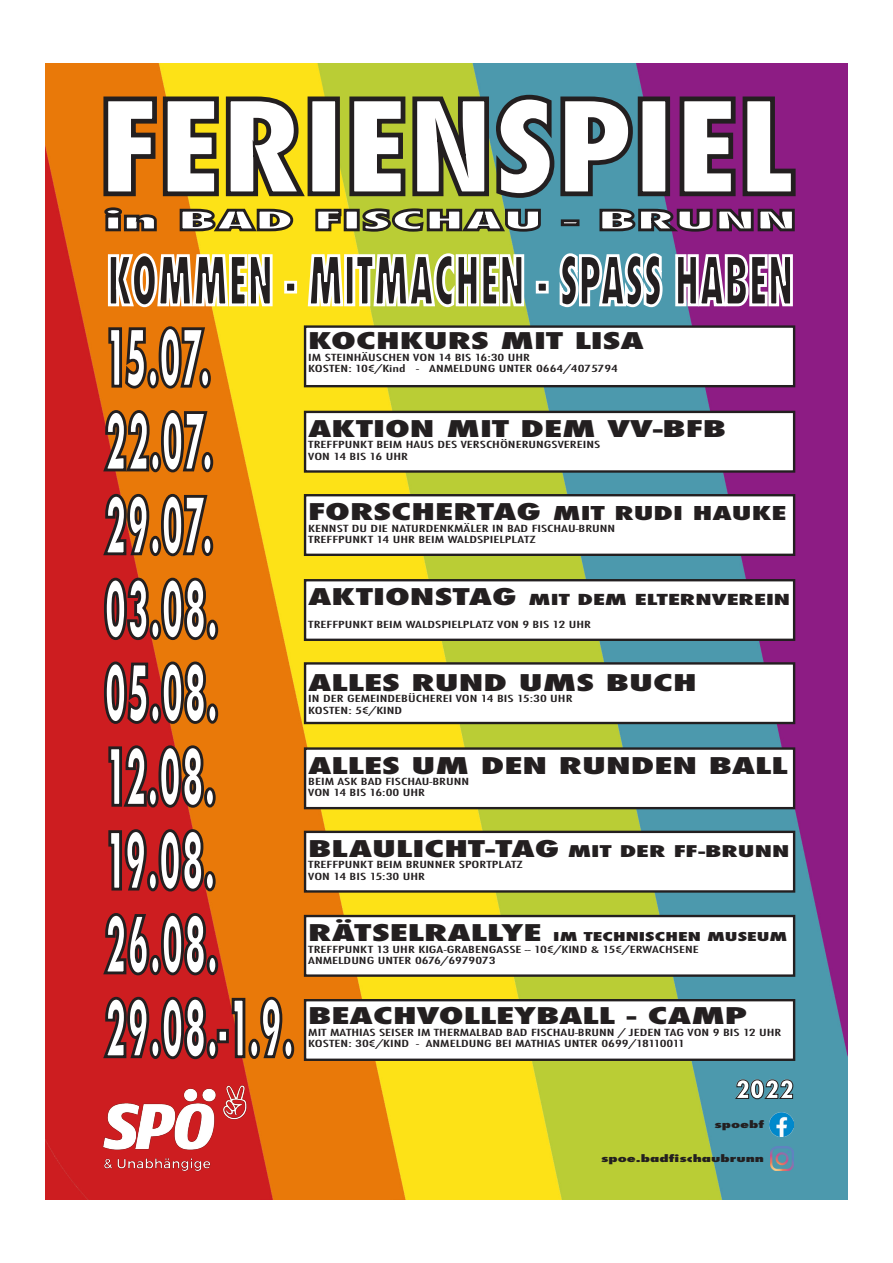
<style>
.page{position:relative;width:893px;height:1263px;background:#fff}
.page>*{position:absolute;margin:0;border:0;box-sizing:border-box;transform-origin:0 0}
.t1{font:800 condensed 125.85px "Futura";color:#fff;scale:1.08 1}
.t2{font:800 condensed 76.2px/83.8px "Futura";color:#fff;scale:.5 1}
.t3{font:800 condensed 65.25px "Futura";color:#231f20;scale:.63 1}
.t4{font:800 condensed 26.1px "Futura";color:#fff;scale:2.47 1}
.t5{font:800 condensed 24.15px "Futura";color:#fff}
.t6{font:800 condensed 22.35px "Futura";color:#231f20;scale:1.74 1}
.t7{font:800 condensed 18.6px "Futura";color:#231f20;scale:1.74 1}
.t8{font:800 condensed 15.75px "Futura";color:#231f20;scale:1.74 1}
.t9{font:800 condensed 14.7px "Futura";color:#231f20;scale:1.74 1}
.t10{font:800 condensed 11.85px "Futura";color:#231f20;scale:1.74 1}
.t11{font:500 condensed 9.45px/11.4px "Futura";color:#231f20;scale:1.74 1}
.t12{font:800 condensed 9.45px "Futura";color:#231f20;scale:1.74 1}
.s1{font-size:22.35px}
</style>
<div class="page">
<img style="left:46px;top:64px;width:801px;height:1135px">
<svg style="left:101px;top:409px;width:114px;height:65px;background:#a95711"></svg>
<svg style="left:101px;top:492px;width:114px;height:66px;background:#a74e13"></svg>
<svg style="left:103px;top:576px;width:117px;height:65px;background:#a24615"></svg>
<svg style="left:103px;top:660px;width:117px;height:65px;background:#9f3c18"></svg>
<svg style="left:107px;top:744px;width:110px;height:65px;background:#9d321a"></svg>
<svg style="left:107px;top:828px;width:110px;height:65px;background:#9a281d"></svg>
<svg style="left:101px;top:911px;width:119px;height:66px;background:#991f1f"></svg>
<svg style="left:101px;top:995px;width:119px;height:44px;background:#9b1d20"></svg>
<div style="left:217px;top:1029px;width:12px;height:14px;border:3px solid #231f20"></div>
<svg style="left:230px;top:995px;width:66px;height:65px;background:#b55f0f"></svg>
<div style="left:305px;top:412px;width:489px;height:59px;background:#fff"></div>
<div style="left:304px;top:411px;width:491px;height:62px;border:2px solid #231f20"></div>
<div style="left:305px;top:495px;width:489px;height:60px;background:#fff"></div>
<div style="left:304px;top:494px;width:491px;height:62px;border:2px solid #231f20"></div>
<div style="left:305px;top:580px;width:489px;height:60px;background:#fff"></div>
<div style="left:304px;top:579px;width:491px;height:62px;border:2px solid #231f20"></div>
<div style="left:305px;top:663px;width:489px;height:60px;background:#fff"></div>
<div style="left:304px;top:662px;width:491px;height:62px;border:2px solid #231f20"></div>
<div style="left:305px;top:748px;width:489px;height:60px;background:#fff"></div>
<div style="left:304px;top:747px;width:491px;height:62px;border:2px solid #231f20"></div>
<div style="left:305px;top:832px;width:489px;height:59px;background:#fff"></div>
<div style="left:304px;top:831px;width:491px;height:62px;border:2px solid #231f20"></div>
<div style="left:305px;top:916px;width:489px;height:59px;background:#fff"></div>
<div style="left:304px;top:915px;width:491px;height:62px;border:2px solid #231f20"></div>
<div style="left:305px;top:1000px;width:489px;height:60px;background:#fff"></div>
<div style="left:304px;top:999px;width:491px;height:62px;border:2px solid #231f20"></div>
<img style="left:98px;top:1039px;width:155px;height:155px">
<svg style="left:735px;top:1079px;width:58px;height:20px"></svg>
<img style="left:769px;top:1113px;width:24px;height:24px">
<img style="left:770px;top:1146px;width:23px;height:24px">
<svg style="left:101px;top:92px;width:697px;height:298px"></svg>
<p class="t1" style="left:99px;top:61px;width:645px">FERIENSPIEL</p>
<p class="t4" style="left:104px;top:202px;width:282px">in BAD FISCHAU - BRUNN</p>
<p class="t3" style="left:107px;top:236px;width:1091px">KOMMEN - MITMACHEN - SPASS HABEN</p>
<p class="t2" style="left:104px;top:316px;width:382px">15.07.<br>22.07.<br>29.07.<br>03.08.<br>05.08.<br>12.08.<br>19.08.<br>26.08.<br>29.08.-1.9.</p>
<p class="t6" style="left:308px;top:326px;width:194px">KOCHKURS MIT LISA</p>
<p class="t11" style="left:308px;top:351px;width:179px">IM STEINHÄUSCHEN VON 14 BIS 16:30 UHR<br>KOSTEN: 10€/Kind - ANMELDUNG UNTER 0664/4075794</p>
<p class="t6" style="left:308px;top:413px;width:242px">AKTION MIT DEM VV-BFB</p>
<p class="t11" style="left:308px;top:439px;width:169px">TREFFPUNKT BEIM HAUS DES VERSCHÖNERUNGSVEREINS<br>VON 14 BIS 16 UHR</p>
<p class="t7" style="left:308px;top:501px;width:276px"><span class="s1">FORSCHERTAG</span> MIT RUDI HAUKE</p>
<p class="t11" style="left:308px;top:523px;width:178px">KENNST DU DIE NATURDENKMÄLER IN BAD FISCHAU-BRUNN<br>TREFFPUNKT 14 UHR BEIM WALDSPIELPLATZ</p>
<p class="t9" style="left:308px;top:590px;width:278px"><span class="s1">AKTIONSTAG</span> MIT DEM ELTERNVEREIN</p>
<p class="t11" style="left:308px;top:619px;width:164px">TREFFPUNKT BEIM WALDSPIELPLATZ VON 9 BIS 12 UHR</p>
<p class="t6" style="left:308px;top:667px;width:225px">ALLES RUND UMS BUCH</p>
<p class="t11" style="left:308px;top:693px;width:153px">IN DER GEMEINDEBÜCHEREI VON 14 BIS 15:30 UHR<br>KOSTEN: 5€/KIND</p>
<p class="t6" style="left:308px;top:750px;width:277px">ALLES UM DEN RUNDEN BALL</p>
<p class="t11" style="left:308px;top:776px;width:94px">BEIM ASK BAD FISCHAU-BRUNN<br>VON 14 BIS 16:00 UHR</p>
<p class="t8" style="left:308px;top:840px;width:278px"><span class="s1">BLAULICHT-TAG</span> MIT DER FF-BRUNN</p>
<p class="t11" style="left:308px;top:859px;width:125px">TREFFPUNKT BEIM BRUNNER SPORTPLATZ<br>VON 14 BIS 15:30 UHR</p>
<p class="t10" style="left:308px;top:929px;width:277px"><span class="s1">RÄTSELRALLYE</span> IM TECHNISCHEN MUSEUM</p>
<p class="t11" style="left:308px;top:943px;width:226px">TREFFPUNKT 13 UHR KIGA-GRABENGASSE -- 10€/KIND &amp; 15€/ERWACHSENE<br>ANMELDUNG UNTER 0676/6979073</p>
<p class="t6" style="left:308px;top:1001px;width:254px">BEACHVOLLEYBALL - CAMP</p>
<p class="t11" style="left:308px;top:1027px;width:273px">MIT MATHIAS SEISER IM THERMALBAD BAD FISCHAU-BRUNN / JEDEN TAG VON 9 BIS 12 UHR<br>KOSTEN: 30€/KIND - ANMELDUNG BEI MATHIAS UNTER 0699/18110011</p>
<p class="t5" style="left:735px;top:1073px;width:60px">2022</p>
<p class="t12" style="left:714px;top:1118px;width:30px">spoebf</p>
<p class="t12" style="left:601px;top:1152px;width:95px">spoe.badfischaubrunn</p>
</div>
